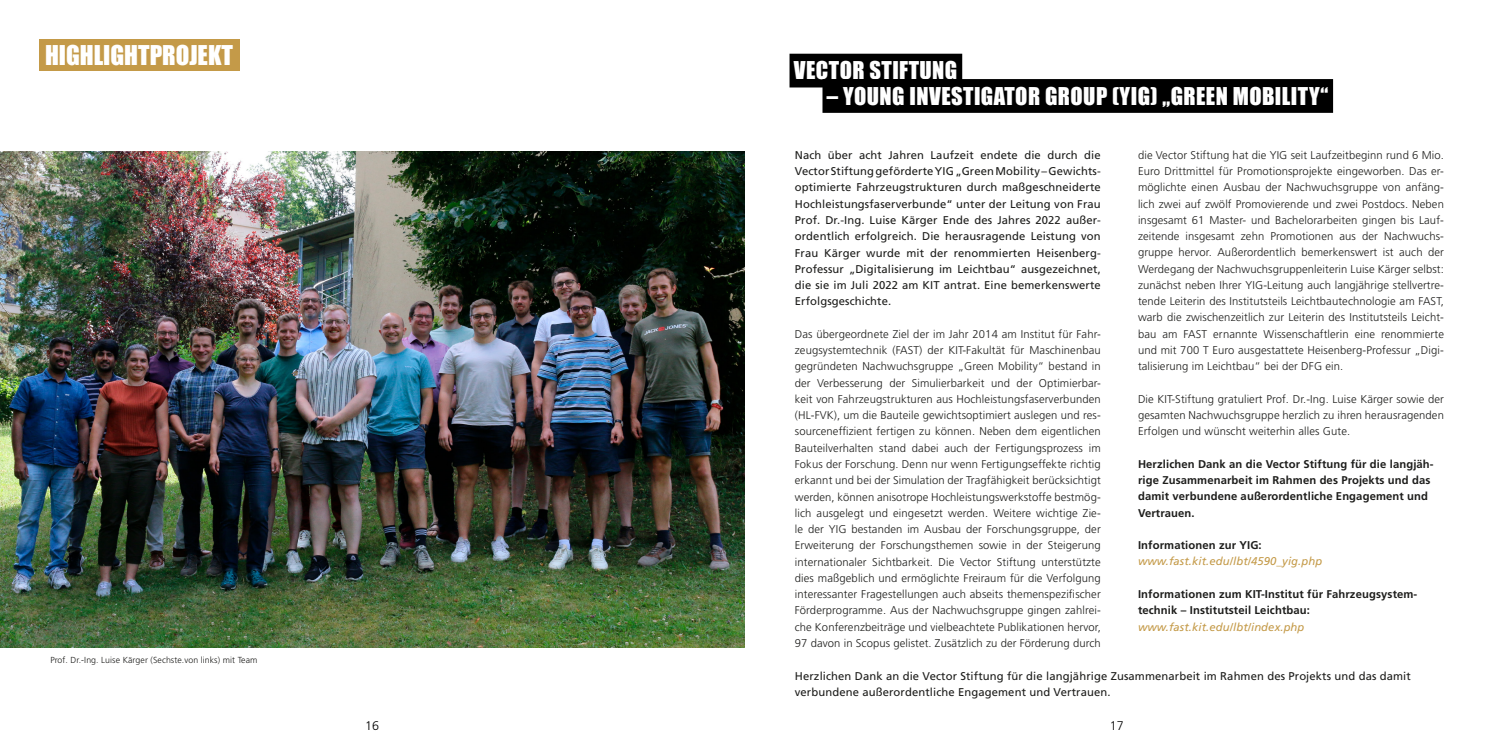
<style>
.page{position:relative;width:1489px;height:745px;background:#fff}
.page>*{position:absolute;margin:0;border:0;box-sizing:border-box;transform-origin:0 0}
.t1{font:25px "Impact";color:#fff}
.t2{font:22.5px "Impact";letter-spacing:.02em;color:#fff}
.t3{font:300 12.5px "Frutiger LT Std";color:#000}
.t4{font:300 11.25px/16.2px "Frutiger LT Std";letter-spacing:.01em;color:#1d1d1b;text-align:justify}
.t5{font:11.25px/16.2px "Frutiger LT Std";letter-spacing:.01em;color:#1d1d1b;text-align:justify}
.t6{font:700 11.25px/16.2px "Frutiger LT Std";letter-spacing:.01em;color:#1d1d1b}
.t7{font:italic 11.25px "Frutiger LT Std";letter-spacing:.01em;color:#c49a48}
.t8{font:300 8.75px "Frutiger LT Std";letter-spacing:.01em;color:#1d1d1b}
</style>
<div class="page">
<img style="left:0;top:151px;width:744px;height:495px">
<div style="left:789px;top:54px;width:173px;height:33px;background:#000"></div>
<div style="left:822px;top:79px;width:510px;height:34px;background:#000"></div>
<div style="left:39px;top:39px;width:200px;height:32px;background:#c49a48"></div>
<h1 class="t1" style="left:45px;top:36px;width:189px">HIGHLIGHTPROJEKT</h1>
<p class="t8" style="left:50px;top:655px;width:209px">Prof. Dr.-Ing. Luise Kärger (Sechste.von links) mit Team</p>
<h2 class="t2" style="left:794px;top:53px;width:165px">VECTOR STIFTUNG</h2>
<h2 class="t2" style="left:826px;top:78px;width:502px">– YOUNG INVESTIGATOR GROUP (YIG) „GREEN MOBILITY“</h2>
<p class="t5" style="left:794px;top:147px;width:307px">Nach über acht Jahren Laufzeit endete die durch die Vector Stiftung geförderte YIG „Green Mobility – Gewichts‑ optimierte Fahrzeugstrukturen durch maßgeschneiderte Hochleistungsfaserverbunde“ unter der Leitung von Frau Prof. Dr.-Ing. Luise Kärger Ende des Jahres 2022 außer&shy;ordentlich erfolgreich. Die herausragende Leistung von Frau Kärger wurde mit der renommierten Heisenberg-Professur „Digitalisierung im Leichtbau“ ausgezeichnet, die sie im Juli 2022 am KIT antrat. Eine bemerkenswerte Erfolgsgeschichte.</p>
<p class="t4" style="left:794px;top:326px;width:307px">Das übergeordnete Ziel der im Jahr 2014 am Institut für Fahr&shy;zeugsystemtechnik (FAST) der KIT-Fakultät für Maschinenbau gegründeten Nachwuchsgruppe „Green Mobility“ bestand in der Verbesserung der Simulierbarkeit und der Optimierbar&shy;keit von Fahrzeugstrukturen aus Hochleistungsfaserverbunden (HL-FVK), um die Bauteile gewichtsoptimiert auslegen und res&shy;sourceneffizient fertigen zu können. Neben dem eigentlichen Bauteilverhalten stand dabei auch der Fertigungsprozess im Fokus der Forschung. Denn nur wenn Fertigungseffekte richtig erkannt und bei der Simulation der Tragfähigkeit berücksichtigt werden, können anisotrope Hochleistungswerkstoffe bestmög&shy;lich ausgelegt und eingesetzt werden. Weitere wichtige Zie&shy;le der YIG bestanden im Ausbau der Forschungsgruppe, der Erweiterung der Forschungsthemen sowie in der Steigerung internationaler Sichtbarkeit. Die Vector Stiftung unterstützte dies maßgeblich und ermöglichte Freiraum für die Verfolgung interessanter Fragestellungen auch abseits themenspezifischer Förderprogramme. Aus der Nachwuchsgruppe gingen zahlrei&shy;che Konferenzbeiträge und vielbeachtete Publikationen hervor, 97 davon in Scopus gelistet. Zusätzlich zu der Förderung durch</p>
<p class="t4" style="left:1137px;top:147px;width:307px">die Vector Stiftung hat die YIG seit Laufzeitbeginn rund 6 Mio.<br>Euro Drittmittel für Promotionsprojekte eingeworben. Das er&shy;möglichte einen Ausbau der Nachwuchsgruppe von anfäng&shy;lich zwei auf zwölf Promovierende und zwei Postdocs. Neben insgesamt 61 Master- und Bachelorarbeiten gingen bis Lauf&shy;zeitende insgesamt zehn Promotionen aus der Nachwuchs&shy;gruppe hervor. Außerordentlich bemerkenswert ist auch der Werdegang der Nachwuchsgruppenleiterin Luise Kärger selbst: zunächst neben Ihrer YIG-Leitung auch langjährige stellvertre&shy;tende Leiterin des Institutsteils Leichtbautechnologie am FAST, warb die zwischenzeitlich zur Leiterin des Institutsteils Leicht&shy;bau am FAST ernannte Wissenschaftlerin eine renommierte und mit 700 T Euro ausgestattete Heisenberg-Professur „Digi&shy;talisierung im Leichtbau“ bei der DFG ein.</p>
<p class="t4" style="left:1137px;top:390px;width:307px">Die KIT-Stiftung gratuliert Prof. Dr.-Ing. Luise Kärger sowie der gesamten Nachwuchsgruppe herzlich zu ihren herausragenden Erfolgen und wünscht weiterhin alles Gute.</p>
<p class="t6" style="left:1137px;top:455px;width:297px">Herzlichen Dank an die Vector Stiftung für die langjäh&shy;rige Zusammenarbeit im Rahmen des Projekts und das damit verbundene außerordentliche Engagement und Vertrauen.</p>
<p class="t6" style="left:1137px;top:537px;width:125px">Informationen zur YIG:</p>
<p class="t7" style="left:1137px;top:554px;width:186px">www.fast.kit.edu/lbt/4590_yig.php</p>
<p class="t6" style="left:1137px;top:585px;width:281px">Informationen zum KIT-Institut für Fahrzeugsystem&shy;technik – Institutsteil Leichtbau:</p>
<p class="t7" style="left:1137px;top:619px;width:168px">www.fast.kit.edu/lbt/index.php</p>
<p class="t5" style="left:794px;top:667px;width:617px">Herzlichen Dank an die Vector Stiftung für die langjährige Zusammenarbeit im Rahmen des Projekts und das damit verbundene außerordentliche Engagement und Vertrauen.</p>
<p class="t3" style="left:365px;top:717px;width:15px">16</p>
<p class="t3" style="left:1109px;top:717px;width:15px">17</p>
</div>
